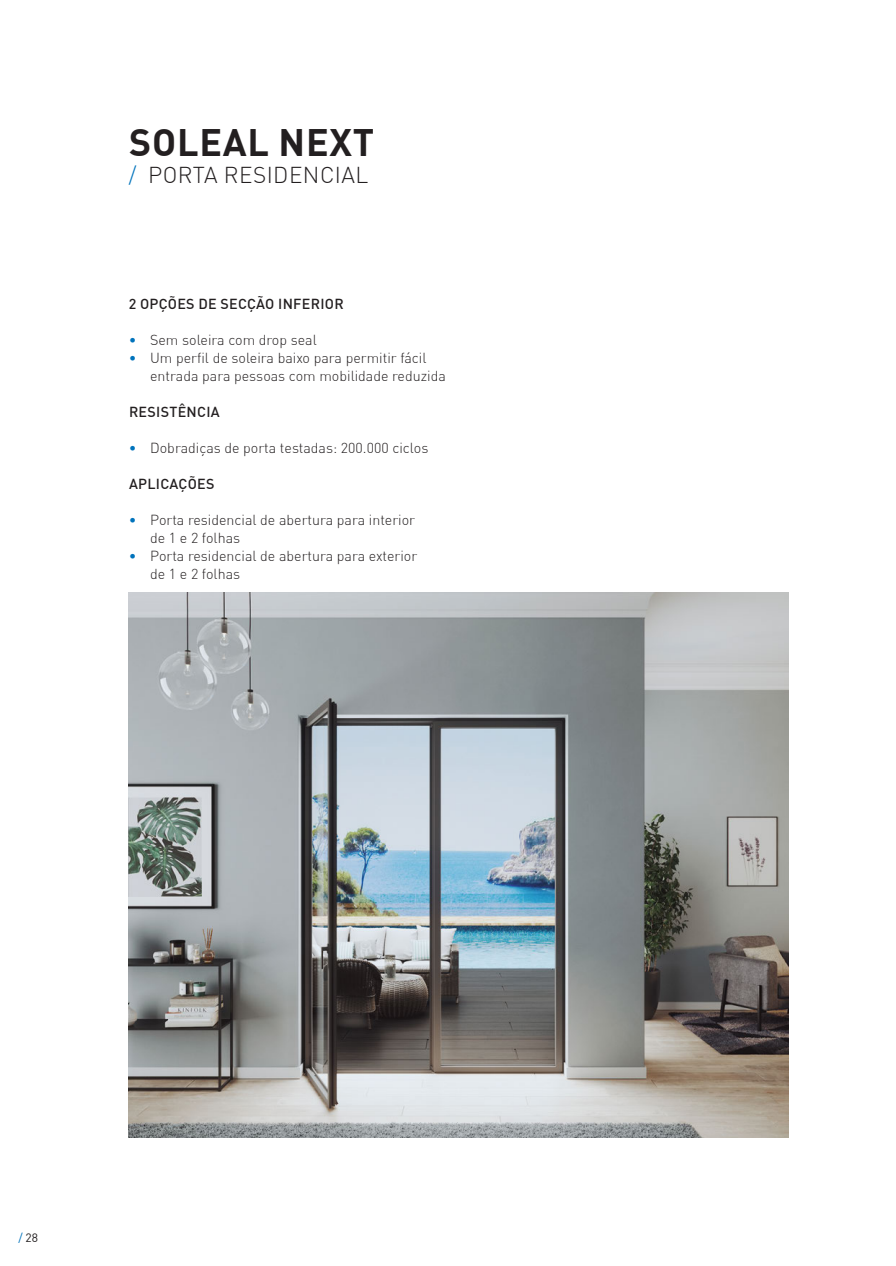
<style>
.page{position:relative;width:896px;height:1266px;background:#fff}
.page>*{position:absolute;margin:0;border:0;box-sizing:border-box;transform-origin:0 0}
.t1{font:700 37.5px "DIN Pro";letter-spacing:.02em;color:#231f20}
.t2{font:300 22.5px "DIN Pro";letter-spacing:.02em;color:#231f20}
.t3{font:300 14.25px/18px "DIN Pro";color:#231f20}
.t4{font:500 14.25px "DIN Pro";letter-spacing:.02em;color:#231f20}
.t5{font:12px "DIN Pro";color:#231f20}
.s1{color:#0073bc}
</style>
<div class="page">
<img style="left:129px;top:592px;width:659px;height:545px">
<h1 class="t1" style="left:129px;top:111px;width:246px">SOLEAL NEXT</h1>
<h2 class="t2" style="left:129px;top:157px;width:241px"><span class="s1">/</span> PORTA RESIDENCIAL</h2>
<p class="t4" style="left:129px;top:292px;width:216px">2 OPÇÕES DE SECÇÃO INFERIOR</p>
<p class="t3" style="left:129px;top:330px;width:189px"><span class="s1">•</span> Sem soleira com drop seal</p>
<p class="t3" style="left:150px;top:348px;width:297px;text-indent:-21px"><span class="s1">•</span> Um perfil de soleira baixo para permitir fácil entrada para pessoas com mobilidade reduzida</p>
<p class="t4" style="left:129px;top:400px;width:92px">RESISTÊNCIA</p>
<p class="t3" style="left:129px;top:438px;width:301px"><span class="s1">•</span> Dobradiças de porta testadas: 200.000 ciclos</p>
<p class="t4" style="left:129px;top:472px;width:87px">APLICAÇÕES</p>
<p class="t3" style="left:150px;top:510px;width:266px;text-indent:-21px"><span class="s1">•</span> Porta residencial de abertura para interior de 1 e 2 folhas</p>
<p class="t3" style="left:150px;top:546px;width:268px;text-indent:-21px"><span class="s1">•</span> Porta residencial de abertura para exterior de 1 e 2 folhas</p>
<p class="t5" style="left:18px;top:1228px;width:21px"><span class="s1">/</span> 28</p>
</div>
